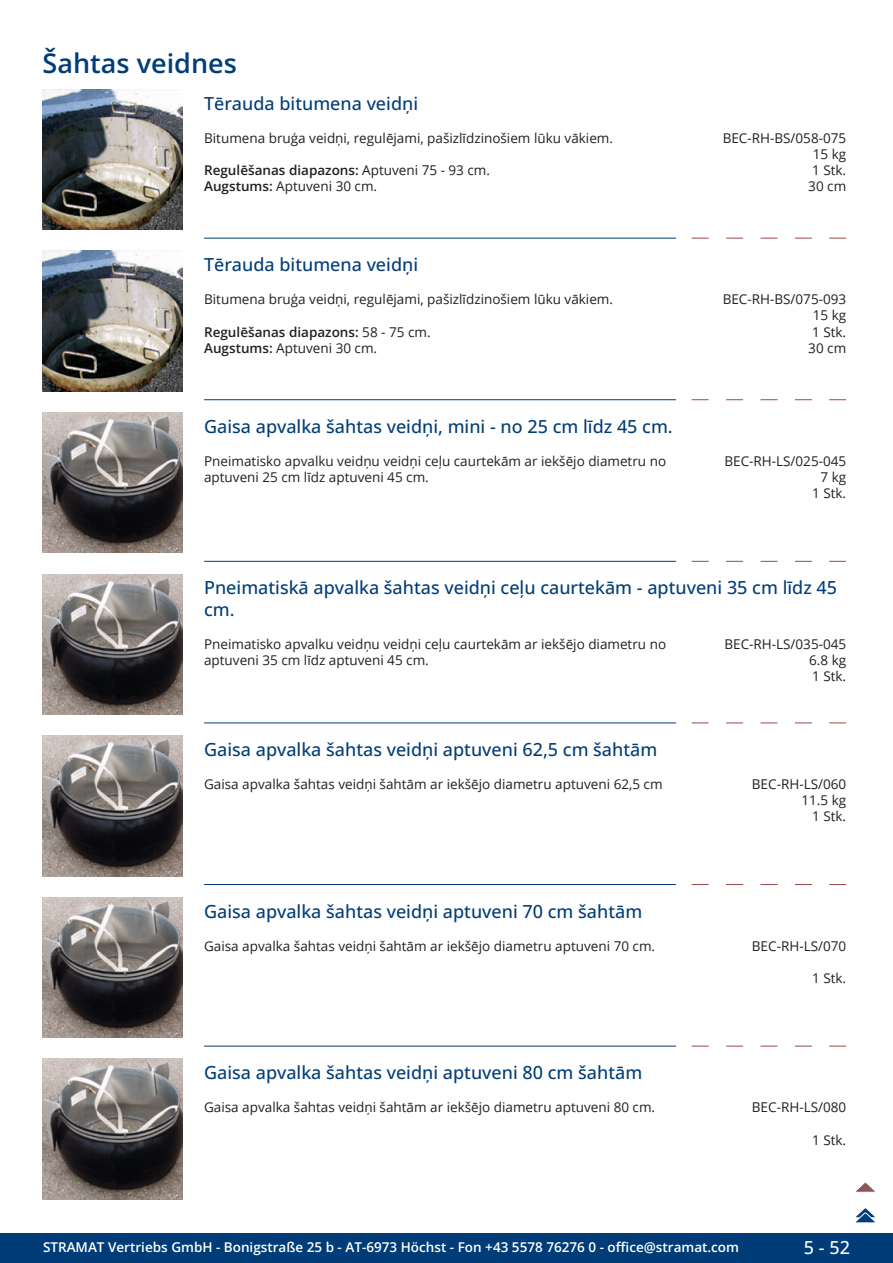
<style>
.page{position:relative;width:893px;height:1263px;background:#fff}
.page>*{position:absolute;margin:0;border:0;box-sizing:border-box;transform-origin:0 0}
.GruppeName{font:600 27px "Open Sans";color:#003d78}
.ArtikelName{font:500 18px/21.6px "Open Sans";color:#003d78}
.t1{font:500 18px "Open Sans";color:#fff}
.Beschreibung{font:13.5px/16.2px "Open Sans";color:#231f20}
.ArtikelNummer{font:13.5px "Open Sans";color:#231f20}
.Beschreibung-2{font:600 13.5px/16.2px "Open Sans";color:#231f20}
.t2{font:600 13.5px "Open Sans";color:#fff}
.s1{font-weight:400}
</style>
<div class="page">
<div style="left:0;top:1233px;width:893px;height:30px;background:#003d78"></div>
<img style="left:43px;top:89px;width:140px;height:141px">
<img style="left:43px;top:251px;width:140px;height:140px">
<svg style="left:692px;top:238px;width:17px;height:1px"></svg>
<svg style="left:726px;top:238px;width:17px;height:1px"></svg>
<svg style="left:760px;top:238px;width:17px;height:1px"></svg>
<svg style="left:795px;top:238px;width:17px;height:1px"></svg>
<svg style="left:829px;top:238px;width:17px;height:1px"></svg>
<hr style="left:204px;top:238px;width:472px;height:1px;background:#003d78">
<img style="left:43px;top:412px;width:140px;height:141px">
<svg style="left:692px;top:399px;width:17px;height:1px"></svg>
<svg style="left:726px;top:399px;width:17px;height:1px"></svg>
<svg style="left:760px;top:399px;width:17px;height:1px"></svg>
<svg style="left:795px;top:399px;width:17px;height:1px"></svg>
<svg style="left:829px;top:399px;width:17px;height:1px"></svg>
<hr style="left:204px;top:399px;width:472px;height:1px;background:#003d78">
<img style="left:43px;top:574px;width:140px;height:140px">
<svg style="left:692px;top:561px;width:17px;height:1px"></svg>
<svg style="left:726px;top:561px;width:17px;height:1px"></svg>
<svg style="left:760px;top:561px;width:17px;height:1px"></svg>
<svg style="left:795px;top:561px;width:17px;height:1px"></svg>
<svg style="left:829px;top:561px;width:17px;height:1px"></svg>
<hr style="left:204px;top:561px;width:472px;height:1px;background:#003d78">
<img style="left:43px;top:736px;width:140px;height:140px">
<svg style="left:692px;top:723px;width:17px;height:1px"></svg>
<svg style="left:726px;top:723px;width:17px;height:1px"></svg>
<svg style="left:760px;top:723px;width:17px;height:1px"></svg>
<svg style="left:795px;top:723px;width:17px;height:1px"></svg>
<svg style="left:829px;top:723px;width:17px;height:1px"></svg>
<hr style="left:204px;top:723px;width:472px;height:1px;background:#003d78">
<img style="left:43px;top:897px;width:140px;height:140px">
<svg style="left:692px;top:884px;width:17px;height:1px"></svg>
<svg style="left:726px;top:884px;width:17px;height:1px"></svg>
<svg style="left:760px;top:884px;width:17px;height:1px"></svg>
<svg style="left:795px;top:884px;width:17px;height:1px"></svg>
<svg style="left:829px;top:884px;width:17px;height:1px"></svg>
<hr style="left:204px;top:884px;width:472px;height:1px;background:#003d78">
<img style="left:43px;top:1059px;width:140px;height:140px">
<svg style="left:692px;top:1046px;width:17px;height:1px"></svg>
<svg style="left:726px;top:1046px;width:17px;height:1px"></svg>
<svg style="left:760px;top:1046px;width:17px;height:1px"></svg>
<svg style="left:795px;top:1046px;width:17px;height:1px"></svg>
<svg style="left:829px;top:1046px;width:17px;height:1px"></svg>
<hr style="left:204px;top:1046px;width:472px;height:1px;background:#003d78">
<svg style="left:856px;top:1183px;width:19px;height:9px"></svg>
<svg style="left:855px;top:1208px;width:21px;height:15px"></svg>
<p class="GruppeName" style="left:43px;top:44px;width:196px">Šahtas veidnes</p>
<p class="ArtikelName" style="left:204px;top:92px;width:216px">Tērauda bitumena veidņi</p>
<p class="Beschreibung" style="left:204px;top:129px;width:410px">Bitumena bruģa veidņi, regulējami, pašizlīdzinošiem lūku vākiem.</p>
<p class="Beschreibung-2" style="left:204px;top:162px;width:287px">Regulēšanas diapazons: <span class="s1">Aptuveni 75 - 93 cm.<br></span>Augstums: <span class="s1">Aptuveni 30 cm.</span></p>
<p class="ArtikelName" style="left:204px;top:253px;width:216px">Tērauda bitumena veidņi</p>
<p class="Beschreibung" style="left:204px;top:291px;width:410px">Bitumena bruģa veidņi, regulējami, pašizlīdzinošiem lūku vākiem.</p>
<p class="Beschreibung-2" style="left:204px;top:323px;width:228px">Regulēšanas diapazons: <span class="s1">58 - 75 cm.<br></span>Augstums: <span class="s1">Aptuveni 30 cm.</span></p>
<p class="ArtikelNummer" style="left:723px;top:128px;width:125px">BEC-RH-BS/058-075</p>
<p class="ArtikelNummer" style="left:813px;top:145px;width:35px">15 kg</p>
<p class="ArtikelNummer" style="left:812px;top:161px;width:36px">1 Stk.</p>
<p class="ArtikelNummer" style="left:808px;top:177px;width:39px">30 cm</p>
<p class="ArtikelNummer" style="left:723px;top:290px;width:125px">BEC-RH-BS/075-093</p>
<p class="ArtikelNummer" style="left:813px;top:306px;width:35px">15 kg</p>
<p class="ArtikelNummer" style="left:812px;top:322px;width:36px">1 Stk.</p>
<p class="ArtikelNummer" style="left:808px;top:339px;width:39px">30 cm</p>
<p class="ArtikelName" style="left:204px;top:415px;width:470px">Gaisa apvalka šahtas veidņi, mini - no 25 cm līdz 45 cm.</p>
<p class="Beschreibung" style="left:204px;top:453px;width:464px">Pneimatisko apvalku veidņu veidņi ceļu caurtekām ar iekšējo diametru no aptuveni 25 cm līdz aptuveni 45 cm.</p>
<p class="ArtikelNummer" style="left:724px;top:452px;width:123px">BEC-RH-LS/025-045</p>
<p class="ArtikelNummer" style="left:820px;top:468px;width:27px">7 kg</p>
<p class="ArtikelNummer" style="left:812px;top:484px;width:36px">1 Stk.</p>
<p class="ArtikelName" style="left:204px;top:576px;width:634px">Pneimatiskā apvalka šahtas veidņi ceļu caurtekām - aptuveni 35 cm līdz 45 cm.</p>
<p class="Beschreibung" style="left:204px;top:636px;width:464px">Pneimatisko apvalku veidņu veidņi ceļu caurtekām ar iekšējo diametru no aptuveni 35 cm līdz aptuveni 45 cm.</p>
<p class="ArtikelNummer" style="left:724px;top:635px;width:123px">BEC-RH-LS/035-045</p>
<p class="ArtikelNummer" style="left:809px;top:651px;width:39px">6.8 kg</p>
<p class="ArtikelNummer" style="left:812px;top:667px;width:36px">1 Stk.</p>
<p class="ArtikelName" style="left:204px;top:738px;width:455px">Gaisa apvalka šahtas veidņi aptuveni 62,5 cm šahtām</p>
<p class="Beschreibung" style="left:204px;top:776px;width:460px">Gaisa apvalka šahtas veidņi šahtām ar iekšējo diametru aptuveni 62,5 cm</p>
<p class="ArtikelNummer" style="left:752px;top:775px;width:96px">BEC-RH-LS/060</p>
<p class="ArtikelNummer" style="left:801px;top:791px;width:46px">11.5 kg</p>
<p class="ArtikelNummer" style="left:812px;top:807px;width:36px">1 Stk.</p>
<p class="ArtikelName" style="left:204px;top:900px;width:440px">Gaisa apvalka šahtas veidņi aptuveni 70 cm šahtām</p>
<p class="Beschreibung" style="left:204px;top:937px;width:453px">Gaisa apvalka šahtas veidņi šahtām ar iekšējo diametru aptuveni 70 cm.</p>
<p class="ArtikelNummer" style="left:752px;top:936px;width:96px">BEC-RH-LS/070</p>
<p class="ArtikelNummer" style="left:812px;top:969px;width:36px">1 Stk.</p>
<p class="ArtikelName" style="left:204px;top:1061px;width:440px">Gaisa apvalka šahtas veidņi aptuveni 80 cm šahtām</p>
<p class="Beschreibung" style="left:204px;top:1099px;width:453px">Gaisa apvalka šahtas veidņi šahtām ar iekšējo diametru aptuveni 80 cm.</p>
<p class="ArtikelNummer" style="left:752px;top:1098px;width:96px">BEC-RH-LS/080</p>
<p class="ArtikelNummer" style="left:812px;top:1130px;width:36px">1 Stk.</p>
<p class="t2" style="left:43px;top:1238px;width:698px">STRAMAT Vertriebs GmbH - Bonigstraße 25 b - AT-6973 Höchst - Fon +43 5578 76276 0 - office@stramat.com</p>
<h2 class="t1" style="left:804px;top:1234px;width:48px">5 - 52</h2>
</div>
